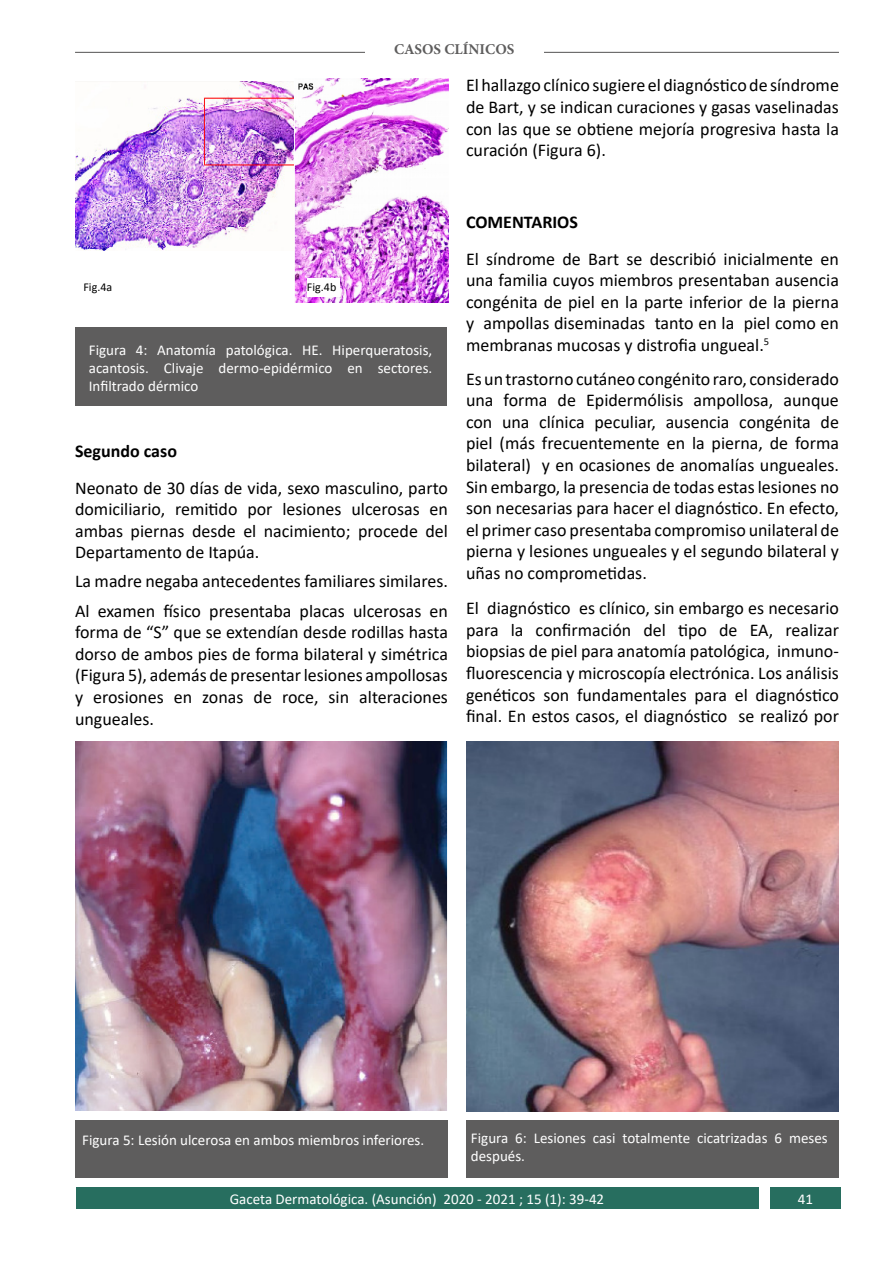
<style>
.page{position:relative;width:893px;height:1263px;background:#fff}
.page>*{position:absolute;margin:0;border:0;box-sizing:border-box;transform-origin:0 0}
.No_Spacing{font:18px/21.6px "Calibri";color:#000;text-align:justify}
.No_Spacing-2{font:700 18px "Calibri";color:#000}
.t1{font:15px/18px "Calibri";color:#fff;text-align:justify}
.t2{font:700 15px "Minion Pro";color:#5e5d5d}
.t3{font:12px "Calibri";color:#000}
</style>
<div class="page">
<hr style="left:75px;top:52px;width:764px;height:1px;background:#5e5d5d">
<div style="left:365px;top:43px;width:179px;height:18px;background:#fff"></div>
<img style="left:75px;top:82px;width:220px;height:168px">
<img style="left:295px;top:79px;width:154px;height:223px">
<div style="left:75px;top:328px;width:371px;height:78px;background:#5e5d5d"></div>
<div style="left:307px;top:278px;width:32px;height:18px;background:#fff"></div>
<img style="left:76px;top:741px;width:372px;height:370px">
<div style="left:76px;top:1120px;width:372px;height:58px;background:#5e5d5d"></div>
<img style="left:466px;top:741px;width:373px;height:370px">
<div style="left:466px;top:1120px;width:373px;height:58px;background:#5e5d5d"></div>
<div style="left:770px;top:1187px;width:71px;height:22px;background:#276e5f"></div>
<div style="left:76px;top:1187px;width:682px;height:22px;background:#276e5f"></div>
<p class="t2" style="left:394px;top:38px;width:122px">CASOS CLÍNICOS</p>
<p class="No_Spacing" style="left:466px;top:74px;width:374px">El hallazgo clínico sugiere el diagnóstico de síndrome de Bart, y se indican curaciones y gasas vaselinadas con las que se obtiene mejoría progresiva hasta la curación (Figura 6).</p>
<p class="t3" style="left:83px;top:279px;width:30px">Fig.4a</p>
<p class="t3" style="left:307px;top:279px;width:31px">Fig.4b</p>
<p class="t1" style="left:89px;top:340px;width:345px">Figura 4: Anatomía patológica. HE. Hiperqueratosis, acantosis. Clivaje dermo-epidérmico en sectores.<br>Infiltrado dérmico</p>
<p class="No_Spacing-2" style="left:75px;top:438px;width:104px">Segundo caso</p>
<p class="No_Spacing" style="left:75px;top:476px;width:374px">Neonato de 30 días de vida, sexo masculino, parto domiciliario, remitido por lesiones ulcerosas en ambas piernas desde el nacimiento; procede del Departamento de Itapúa.</p>
<p class="No_Spacing" style="left:75px;top:570px;width:374px">La madre negaba antecedentes familiares similares.</p>
<p class="No_Spacing" style="left:75px;top:599px;width:374px">Al examen físico presentaba placas ulcerosas en forma de “S” que se extendían desde rodillas hasta dorso de ambos pies de forma bilateral y simétrica (Figura 5), además de presentar lesiones ampollosas</p>
<p class="No_Spacing" style="left:75px;top:686px;width:374px">y erosiones en zonas de roce, sin alteraciones ungueales.</p>
<p class="No_Spacing-2" style="left:466px;top:209px;width:113px">COMENTARIOS</p>
<p class="No_Spacing" style="left:466px;top:247px;width:374px">El síndrome de Bart se describió inicialmente en una familia cuyos miembros presentaban ausencia congénita de piel en la parte inferior de la pierna y ampollas diseminadas tanto en la piel como en membranas mucosas y distrofia ungueal.<sup>5</sup></p>
<p class="No_Spacing" style="left:466px;top:367px;width:374px">Es un trastorno cutáneo congénito raro, considerado una forma de Epidermólisis ampollosa, aunque con una clínica peculiar, ausencia congénita de piel (más frecuentemente en la pierna, de forma bilateral) y en ocasiones de anomalías ungueales.<br>Sin embargo, la presencia de todas estas lesiones no son necesarias para hacer el diagnóstico. En efecto, el primer caso presentaba compromiso unilateral de pierna y lesiones ungueales y el segundo bilateral y uñas no comprometidas.</p>
<p class="No_Spacing" style="left:466px;top:597px;width:374px">El diagnóstico es clínico, sin embargo es necesario para la confirmación del tipo de EA, realizar biopsias de piel para anatomía patológica, inmuno&shy;fluorescencia y microscopía electrónica. Los análisis genéticos son fundamentales para el diagnóstico final. En estos casos, el diagnóstico se realizó por</p>
<p class="t1" style="left:82px;top:1130px;width:344px">Figura 5: Lesión ulcerosa en ambos miembros inferiores.</p>
<p class="t1" style="left:471px;top:1129px;width:358px">Figura 6: Lesiones casi totalmente cicatrizadas 6 meses después.</p>
<p class="t1" style="left:230px;top:1189px;width:376px">Gaceta Dermatológica. (Asunción) 2020 - 2021 ; 15 (1): 39-42</p>
<p class="t1" style="left:798px;top:1189px;width:17px">41</p>
</div>
